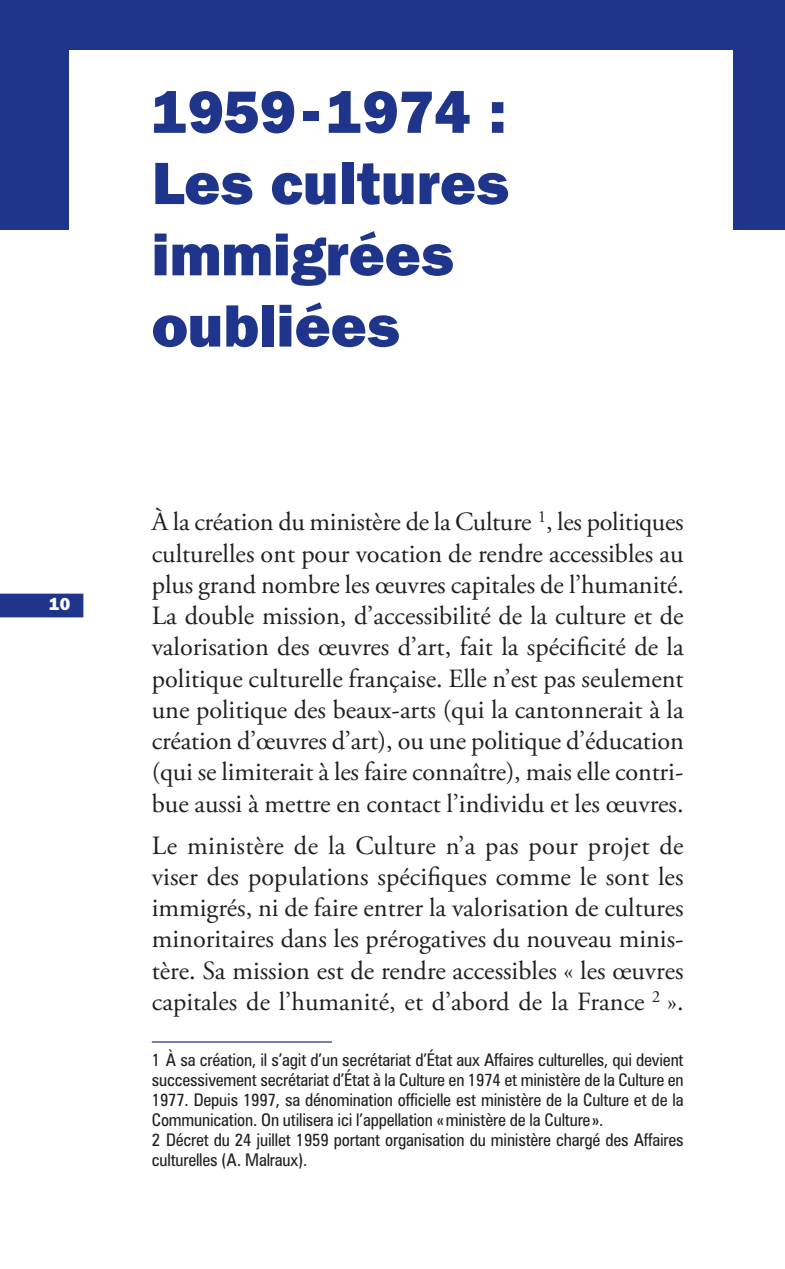
<style>
.page{position:relative;width:785px;height:1269px;background:#fff}
.page>*{position:absolute;margin:0;border:0;box-sizing:border-box;transform-origin:0 0}
.t1{font:60px/71.2px "ITC Franklin Gothic Std Hvy";color:#1e358b}
.t2{font:26.25px/31.2px "Adobe Garamond Pro";color:#231f20;text-align:justify}
.t3{font:condensed 17.5px/20px "Zurich BT";letter-spacing:-.01em;color:#231f20}
.t4{font:17.5px "ITC Franklin Gothic Std Hvy";color:#fff}
</style>
<div class="page">
<div style="left:0;top:593px;width:83px;height:24px;background:#1e358b"></div>
<div style="left:0;top:0;width:784px;height:50px;background:#1e358b"></div>
<div style="left:0;top:0;width:69px;height:230px;background:#1e358b"></div>
<div style="left:733px;top:0;width:51px;height:230px;background:#1e358b"></div>
<hr style="left:152px;top:1041px;width:180px;height:1px;background:#1e358b">
<p class="t4" style="left:49px;top:593px;width:23px">10</p>
<h1 class="t1" style="left:152px;top:77px;width:358px">1959-1974 :<br>Les cultures immigrées oubliées</h1>
<p class="t2" style="left:152px;top:507px;width:533px">À la création du ministère de la Culture <sup>1</sup>, les politiques culturelles ont pour vocation de rendre accessibles au plus grand nombre les œuvres capitales de l’humanité.<br>La double mission, d’accessibilité de la culture et de valorisation des œuvres d’art, fait la spécificité de la politique culturelle française. Elle n’est pas seulement une politique des beaux-arts (qui la cantonnerait à la création d’œuvres d’art), ou une politique d’éducation (qui se limiterait à les faire connaître), mais elle contri&shy;bue aussi à mettre en contact l’individu et les œuvres.</p>
<p class="t2" style="left:152px;top:830px;width:533px">Le ministère de la Culture n’a pas pour projet de viser des populations spécifiques comme le sont les immigrés, ni de faire entrer la valorisation de cultures minoritaires dans les prérogatives du nouveau minis&shy;tère. Sa mission est de rendre accessibles « les œuvres capitales de l’humanité, et d’abord de la France <sup>2</sup> ».</p>
<p class="t3" style="left:152px;top:1049px;width:533px">1 À sa création, il s’agit d’un secrétariat d’État aux Affaires culturelles, qui devient successivement secrétariat d’État à la Culture en 1974 et ministère de la Culture en 1977. Depuis 1997, sa dénomination officielle est ministère de la Culture et de la Communication. On utilisera ici l’appellation «ministère de la Culture».<br>2 Décret du 24 juillet 1959 portant organisation du ministère chargé des Affaires culturelles (A. Malraux).</p>
</div>
